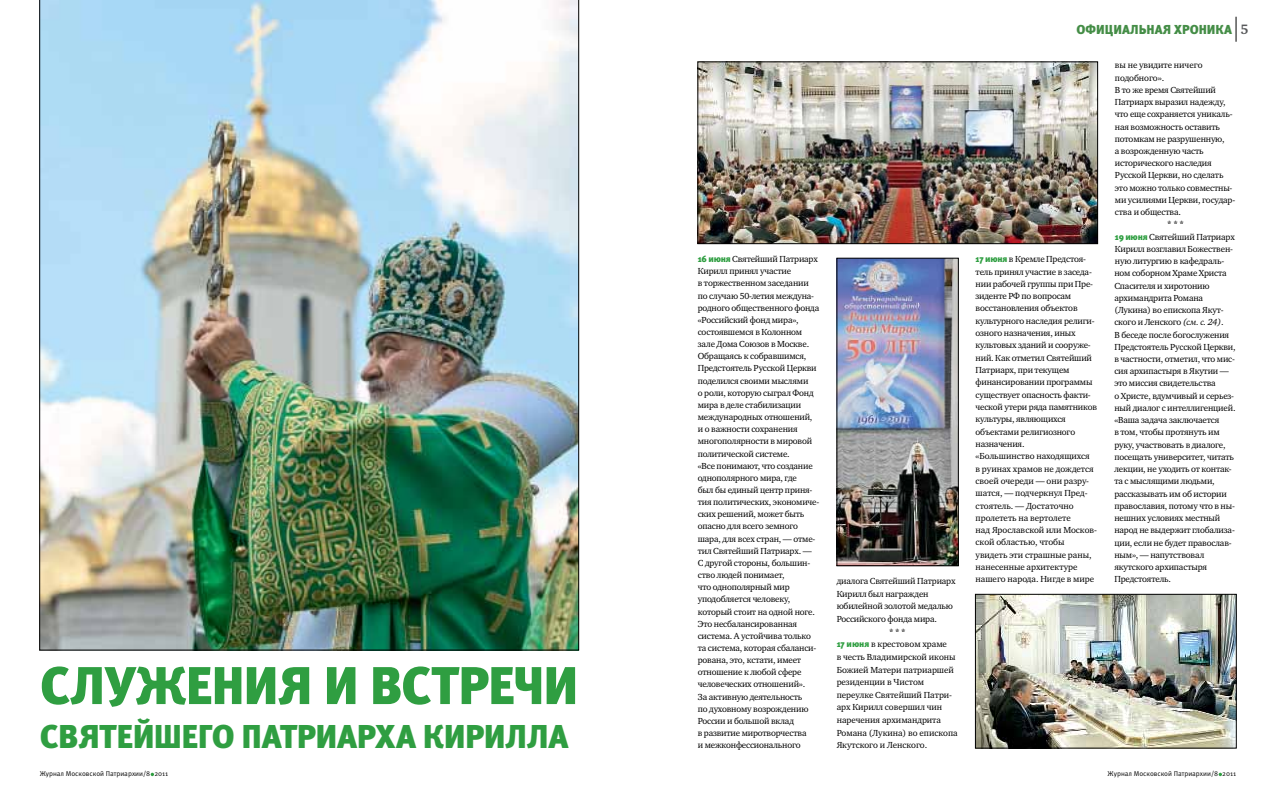
<style>
.page{position:relative;width:1276px;height:794px;background:#fff}
.page>*{position:absolute;margin:0;border:0;box-sizing:border-box;transform-origin:0 0}
.t1{font:900 53px "Meta Pro";letter-spacing:-.025em;color:#2f9e41}
.t2{font:900 33px "Meta Pro";letter-spacing:-.015em;color:#2f9e41}
.t3{font:900 13px "Meta Pro";color:#448d46}
.t4{font:9px/12.2px "Charter ITC";letter-spacing:-.02em;color:#000}
.t5{font:7px "Meta Pro";color:#000}
.s1{font-family:"Meta Pro";font-weight:900;color:#2f9e41}
.s2{font-weight:700}
.s3{font-family:"Charter ITC";font-weight:700;font-size:14px;color:#58595b}
.s4{font-style:italic}
</style>
<div class="page">
<svg style="left:1218px;top:772px;width:4px;height:4px"></svg>
<svg style="left:1235px;top:17px;width:1px;height:25px"></svg>
<img style="left:699px;top:64px;width:397px;height:178px">
<div style="left:697px;top:62px;width:401px;height:182px;border:1px solid #000"></div>
<img style="left:838px;top:260px;width:118px;height:304px">
<div style="left:836px;top:258px;width:122px;height:308px;border:1px solid #000"></div>
<img style="left:977px;top:596px;width:257px;height:150px">
<div style="left:975px;top:594px;width:261px;height:154px;border:1px solid #000"></div>
<img style="left:39px;top:0;width:540px;height:650px">
<h1 class="t1" style="left:40px;top:652px;width:540px">Служения и встречи</h1>
<h2 class="t2" style="left:40px;top:715px;width:530px">Святейшего Патриарха Кирилла</h2>
<p class="t4" style="left:698px;top:253px;width:123px"><span class="s1">16 июня</span> Святейший Патриарх<br>Кирилл принял участие<br>в торжественном заседании по случаю 50‑летия междуна&shy;родного общественного фонда «Российский фонд мира», состоявшемся в Колонном зале Дома Союзов в Москве.<br>Обращаясь к собравшимся,<br>Предстоятель Русской Церкви поделился своими мыслями<br>о роли, которую сыграл Фонд мира в деле стабилизации международных отношений, и о важности сохранения многополярности в мировой политической системе.<br>«Все понимают, что создание однополярного мира, где<br>был бы единый центр приня&shy;тия политических, экономиче&shy;ских решений, может быть опасно для всего земного шара, для всех стран, — отме&shy;тил Святейший Патриарх. —<br>С другой стороны, большин&shy;ство людей понимает,<br>что однополярный мир уподобляется человеку, который стоит на одной ноге.<br>Это несбалансированная система. А устойчива только та система, которая сбаланси&shy;рована, это, кстати, имеет отношение к любой сфере человеческих отношений».<br>За активную деятельность<br>по духовному возрождению<br>России и большой вклад<br>в развитие миротворчества<br>и межконфессионального</p>
<p class="t4" style="left:836px;top:575px;width:120px;line-height:12.6px">диалога Святейший Патриарх<br>Кирилл был награжден юбилейной золотой медалью<br>Российского фонда мира.</p>
<p class="t4" style="left:836px;top:625px;width:122px;line-height:12.6px;text-indent:52px"><span class="s2">* * *<br></span><span class="s1">17 июня</span> в крестовом храме<br>в честь Владимирской иконы<br>Божией Матери патриаршей резиденции в Чистом переулке Святейший Патри&shy;арх Кирилл совершил чин наречения архимандрита<br>Романа (Лукина) во епископа<br>Якутского и Ленского.</p>
<h3 class="t3" style="left:1076px;top:21px;width:174px">Официальная хроника <span class="s3">5</span></h3>
<p class="t4" style="left:975px;top:253px;width:123px"><span class="s1">17 июня</span> в Кремле Предстоя&shy;тель принял участие в заседа&shy;нии рабочей группы при Пре&shy;зиденте РФ по вопросам восстановления объектов культурного наследия религи&shy;озного назначения, иных культовых зданий и сооруже&shy;ний. Как отметил Святейший<br>Патриарх, при текущем финансировании программы существует опасность факти&shy;ческой утери ряда памятников культуры, являющихся объектами религиозного назначения.<br>«Большинство находящихся<br>в руинах храмов не дождется своей очереди — они разру&shy;шатся, — подчеркнул Пред&shy;стоятель. — Достаточно пролететь на вертолете<br>над Ярославской или Москов&shy;ской областью, чтобы увидеть эти страшные раны, нанесенные архитектуре нашего народа. Нигде в мире</p>
<p class="t4" style="left:1115px;top:59px;width:122px">вы не увидите ничего подобного».<br>В то же время Святейший<br>Патриарх выразил надежду, что еще сохраняется уникаль&shy;ная возможность оставить потомкам не разрушенную,<br>а возрожденную часть исторического наследия<br>Русской Церкви, но сделать это можно только совместны&shy;ми усилиями Церкви, государ&shy;ства и общества.</p>
<p class="t4" style="left:1114px;top:218px;width:123px;text-indent:53px"><span class="s2">* * *<br></span><span class="s1">19 июня</span> Святейший Патриарх<br>Кирилл возглавил Божествен&shy;ную литургию в кафедраль&shy;ном соборном Храме Христа<br>Спасителя и хиротонию архимандрита Романа (Лукина) во епископа Якут&shy;ского и Ленского <span class="s4">(см. с. 24)</span>.<br>В беседе после богослужения<br>Предстоятель Русской Церкви, в частности, отметил, что мис&shy;сия архипастыря в Якутии — это миссия свидетельства<br>о Христе, вдумчивый и серьез&shy;ный диалог с интеллигенцией. «Ваша задача заключается<br>в том, чтобы протянуть им руку, участвовать в диалоге, посещать университет, читать лекции, не уходить от контак&shy;та с мыслящими людьми, рассказывать им об истории православия, потому что в ны&shy;нешних условиях местный народ не выдержит глобализа&shy;ции, если не будет православ&shy;ным», — напутствовал якутского архипастыря<br>Предстоятель.</p>
<p class="t5" style="left:40px;top:769px;width:130px">Журнал Московской Патриархии/8 2011</p>
<p class="t5" style="left:1107px;top:769px;width:130px">Журнал Московской Патриархии/8 2011</p>
</div>
